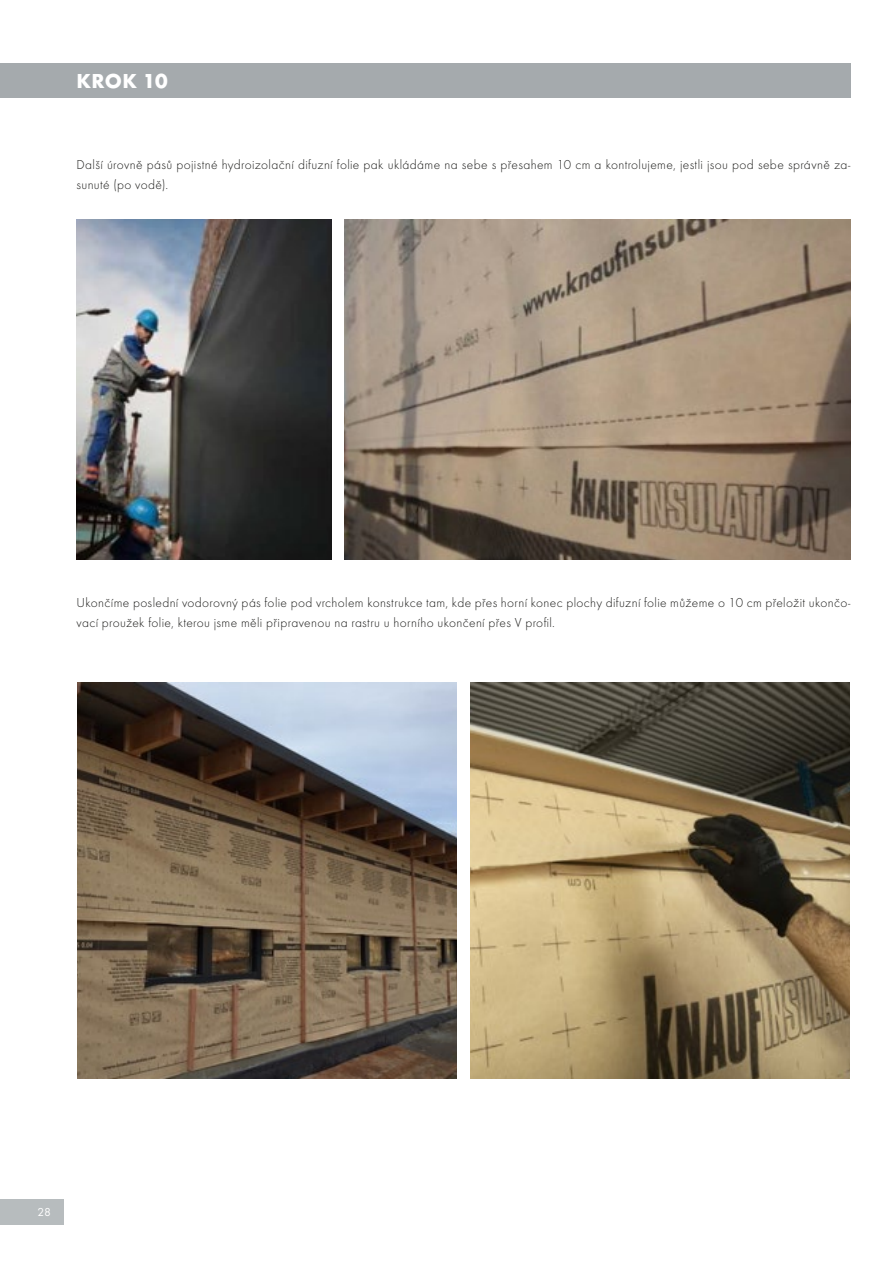
<style>
.page{position:relative;width:893px;height:1263px;background:#fff}
.page>*{position:absolute;margin:0;border:0;box-sizing:border-box;transform-origin:0 0}
.t1{font:700 21px "Futura TOT";letter-spacing:.01em;color:#fff}
.t2{font:13.5px/19.5px "Futura TOT Ligh";letter-spacing:.025em;color:#1d1d1b}
.t3{font:12px "Futura TOT";color:#fff}
</style>
<div class="page">
<div style="left:0;top:1199px;width:64px;height:26px;background:#b7bcbe"></div>
<img style="left:77px;top:219px;width:255px;height:340px">
<img style="left:344px;top:219px;width:506px;height:340px">
<img style="left:78px;top:682px;width:378px;height:396px">
<img style="left:471px;top:682px;width:378px;height:396px">
<div style="left:0;top:64px;width:850px;height:34px;background:#a5aaad"></div>
<h1 class="t1" style="left:77px;top:68px;width:93px">KROK 10</h1>
<p class="t2" style="left:77px;top:155px;width:775px">Další úrovně pásů pojistné hydroizolační difuzní folie pak ukládáme na sebe s přesahem 10 cm a kontrolujeme, jestli jsou pod sebe správně za&shy;sunuté (po vodě).</p>
<p class="t2" style="left:77px;top:593px;width:775px">Ukončíme poslední vodorovný pás folie pod vrcholem konstrukce tam, kde přes horní konec plochy difuzní folie můžeme o 10 cm přeložit ukončo&shy;vací proužek folie, kterou jsme měli připravenou na rastru u horního ukončení přes V profil.</p>
<p class="t3" style="left:37px;top:1205px;width:15px">28</p>
</div>
